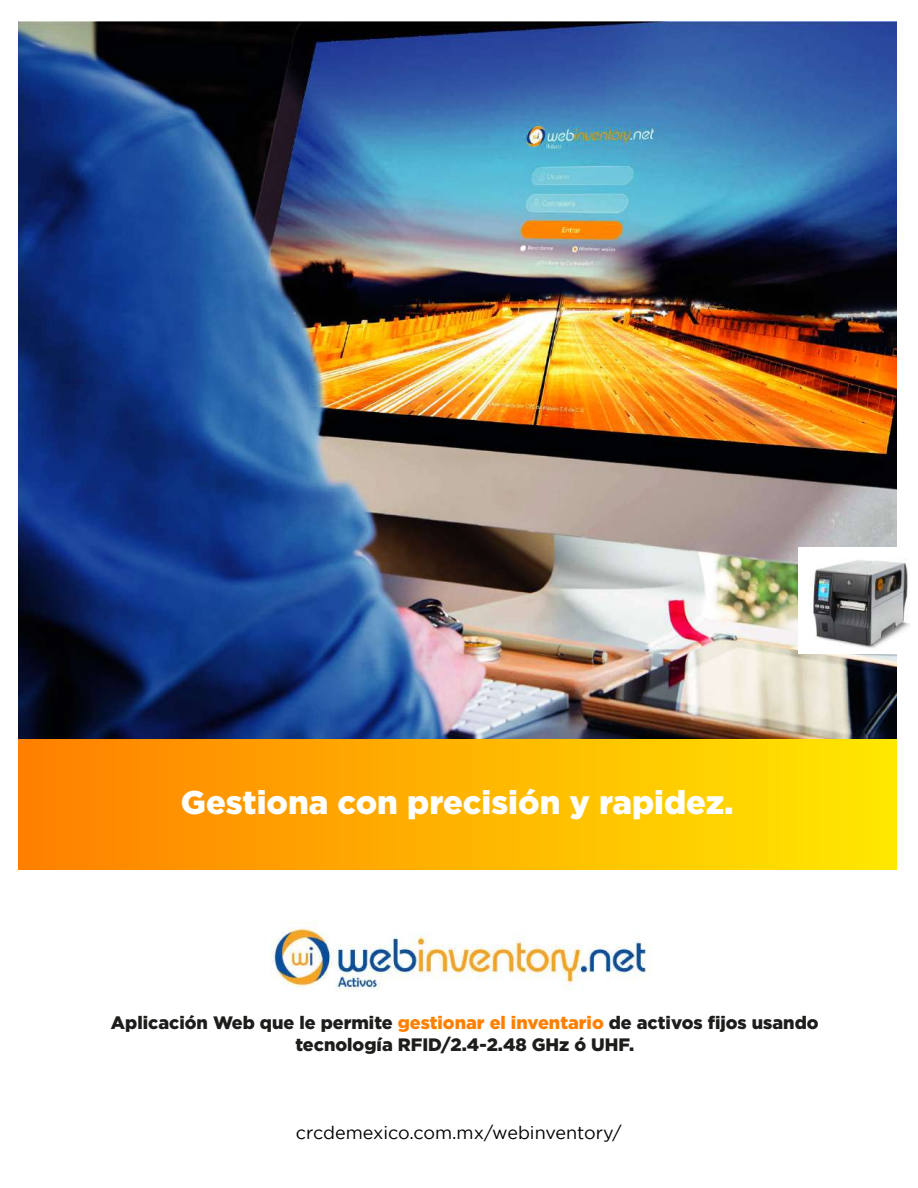
<style>
.page{position:relative;width:918px;height:1188px;background:#fff}
.page>*{position:absolute;margin:0;border:0;box-sizing:border-box;transform-origin:0 0}
.t1{font:900 32.85px "Gotham";color:#fff}
.t2{font:900 18px/21.6px "Gotham";color:#1d1d1b;text-align:center}
.t3{font:18px "Gotham";color:#000}
.s1{color:#ff7f00}
</style>
<div class="page">
<div style="left:18px;top:739px;width:878px;height:130px;background:linear-gradient(to right,#ff7f00,#ffe800)"></div>
<img style="left:271px;top:921px;width:380px;height:70px">
<img style="left:18px;top:21px;width:878px;height:718px">
<img style="left:799px;top:547px;width:111px;height:107px">
<h1 class="t1" style="left:181px;top:784px;width:554px">Gestiona con precisión y rapidez.</h1>
<p class="t2" style="left:111px;top:1011px;width:709px">Aplicación Web que le permite <span class="s1">gestionar el inventario</span> de activos fijos usando tecnología RFID/2.4-2.48 GHz ó UHF.</p>
<p class="t3" style="left:296px;top:1123px;width:327px">crcdemexico.com.mx/webinventory/</p>
</div>
